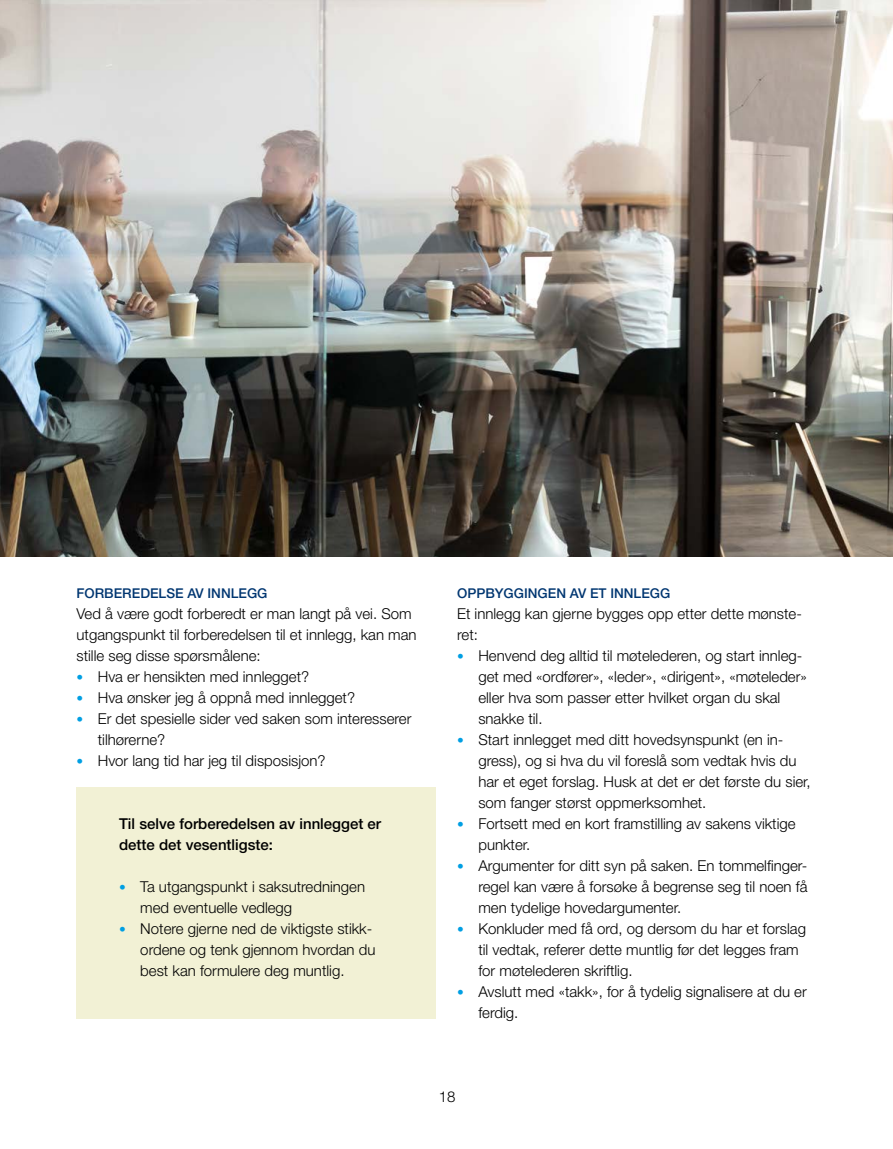
<style>
.page{position:relative;width:893px;height:1149px;background:#fff}
.page>*{position:absolute;margin:0;border:0;box-sizing:border-box;transform-origin:0 0}
.t1{font:300 15px/21px "Helvetica Neue LT Pro";color:#000}
.t2{font:500 15px/21px "Helvetica Neue LT Pro";color:#000}
.t3{font:500 13.5px "Helvetica Neue LT Pro";color:#003671}
.s1{font-size:13.5px;color:#009fe3}
</style>
<div class="page">
<img style="left:0;top:0;width:893px;height:556px">
<div style="left:77px;top:787px;width:359px;height:231px;background:#f2f1d5"></div>
<p class="t3" style="left:77px;top:585px;width:192px">FORBEREDELSE AV INNLEGG</p>
<p class="t1" style="left:77px;top:602px;width:342px">Ved å være godt forberedt er man langt på vei. Som utgangspunkt til forberedelsen til et innlegg, kan man stille seg disse spørsmålene:</p>
<p class="t1" style="left:77px;top:665px;width:234px"><span class="s1">•</span> Hva er hensikten med innlegget?</p>
<p class="t1" style="left:77px;top:686px;width:280px"><span class="s1">•</span> Hva ønsker jeg å oppnå med innlegget?</p>
<p class="t1" style="left:98px;top:707px;width:315px;text-indent:-21px"><span class="s1">•</span> Er det spesielle sider ved saken som interesserer tilhørerne?</p>
<p class="t1" style="left:77px;top:749px;width:251px"><span class="s1">•</span> Hvor lang tid har jeg til disposisjon?</p>
<p class="t2" style="left:119px;top:813px;width:264px">Til selve forberedelsen av innlegget er dette det vesentligste:</p>
<p class="t1" style="left:140px;top:875px;width:226px;text-indent:-21px"><span class="s1">•</span> Ta utgangspunkt i saksutredningen med eventuelle vedlegg</p>
<p class="t1" style="left:140px;top:917px;width:237px;text-indent:-21px"><span class="s1">•</span> Notere gjerne ned de viktigste stikk&shy;ordene og tenk gjennom hvordan du best kan formulere deg muntlig.</p>
<p class="t3" style="left:457px;top:585px;width:215px">OPPBYGGINGEN AV ET INNLEGG</p>
<p class="t1" style="left:457px;top:602px;width:346px">Et innlegg kan gjerne bygges opp etter dette mønste&shy;ret:</p>
<p class="t1" style="left:478px;top:644px;width:330px;text-indent:-21px"><span class="s1">•</span> Henvend deg alltid til møtelederen, og start innleg&shy;get med «ordfører», «leder», «dirigent», «møteleder» eller hva som passer etter hvilket organ du skal snakke til.</p>
<p class="t1" style="left:478px;top:728px;width:334px;text-indent:-21px"><span class="s1">•</span> Start innlegget med ditt hovedsynspunkt (en in&shy;gress), og si hva du vil foreslå som vedtak hvis du har et eget forslag. Husk at det er det første du sier, som fanger størst oppmerksomhet.</p>
<p class="t1" style="left:478px;top:812px;width:319px;text-indent:-21px"><span class="s1">•</span> Fortsett med en kort framstilling av sakens viktige punkter.</p>
<p class="t1" style="left:478px;top:854px;width:331px;text-align:justify;text-indent:-21px"><span class="s1">•</span> Argumenter for ditt syn på saken. En tommelfinger&shy;regel kan være å forsøke å begrense seg til noen få men tydelige hovedargumenter.</p>
<p class="t1" style="left:478px;top:917px;width:329px;text-indent:-21px"><span class="s1">•</span> Konkluder med få ord, og dersom du har et forslag til vedtak, referer dette muntlig før det legges fram for møtelederen skriftlig.</p>
<p class="t1" style="left:478px;top:980px;width:330px;text-indent:-21px"><span class="s1">•</span> Avslutt med «takk», for å tydelig signalisere at du er ferdig.</p>
<p class="t1" style="left:439px;top:1085px;width:18px">18</p>
</div>
